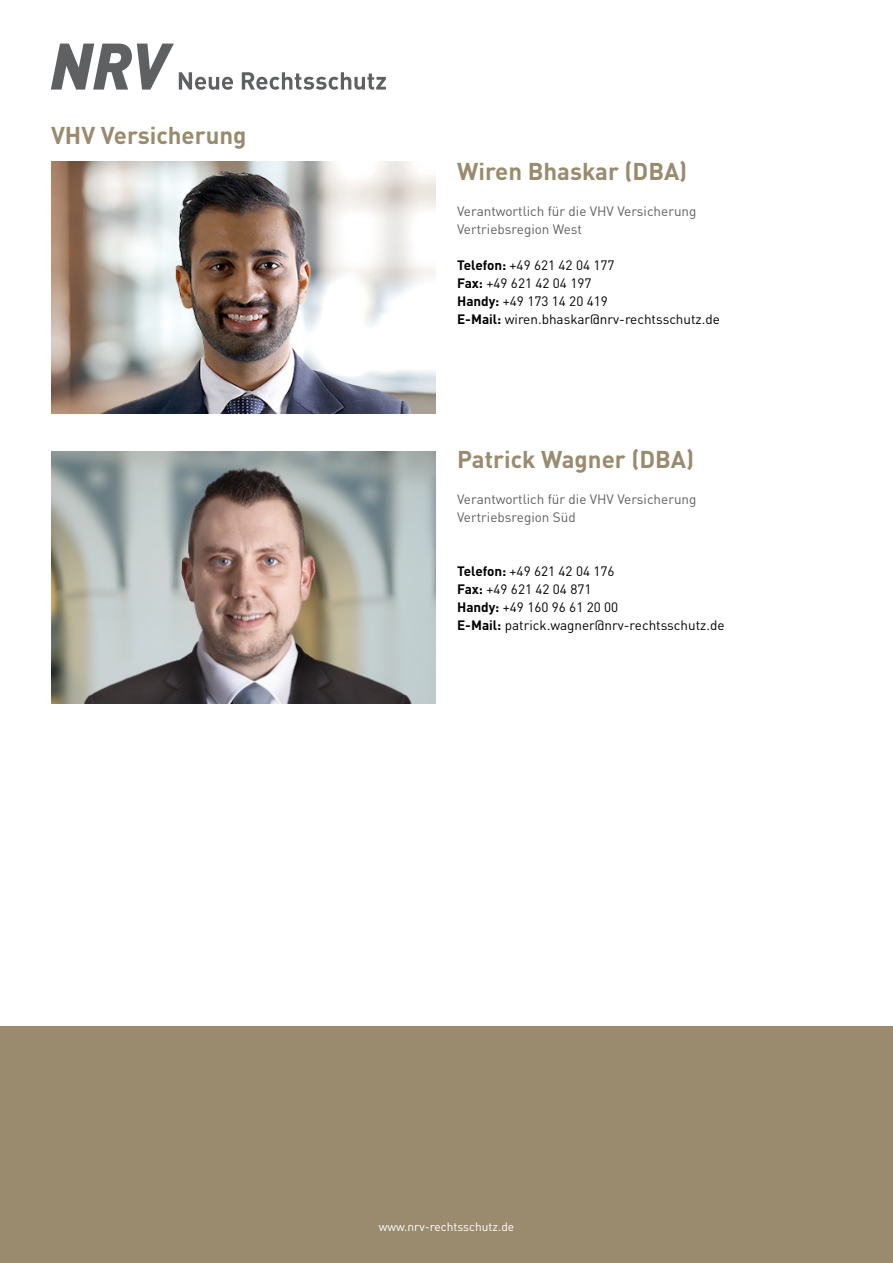
<style>
.page{position:relative;width:893px;height:1263px;background:#fff}
.page>*{position:absolute;margin:0;border:0;box-sizing:border-box;transform-origin:0 0}
.t1{font:700 24px "DINOT";color:#9a8b6e}
.t2{font:13.5px/18px "DINOT";color:#000}
.t3{font:13.5px/18px "DINOT";color:#5f6062}
.t4{font:12px "DINOT";color:#fff}
.s1{font-weight:700}
</style>
<div class="page">
<div style="left:0;top:1026px;width:893px;height:237px;background:#9a8b6e"></div>
<svg style="left:51px;top:44px;width:335px;height:46px"></svg>
<img style="left:51px;top:161px;width:385px;height:252px">
<img style="left:51px;top:451px;width:385px;height:252px">
<h1 class="t1" style="left:51px;top:120px;width:197px">VHV Versicherung</h1>
<h1 class="t1" style="left:457px;top:156px;width:232px">Wiren Bhaskar (DBA)</h1>
<p class="t3" style="left:457px;top:202px;width:241px">Verantwortlich für die VHV Versicherung<br>Vertriebsregion West</p>
<p class="t2" style="left:457px;top:256px;width:264px"><span class="s1">Telefon:</span> +49 621 42 04 177<br><span class="s1">Fax:</span> +49 621 42 04 197<br><span class="s1">Handy:</span> +49 173 14 20 419<br><span class="s1">E-Mail:</span> wiren.bhaskar@nrv-rechtsschutz.de</p>
<h1 class="t1" style="left:457px;top:444px;width:239px">Patrick Wagner (DBA)</h1>
<p class="t3" style="left:457px;top:490px;width:241px">Verantwortlich für die VHV Versicherung<br>Vertriebsregion Süd</p>
<p class="t2" style="left:457px;top:562px;width:269px"><span class="s1">Telefon:</span> +49 621 42 04 176<br><span class="s1">Fax:</span> +49 621 42 04 871<br><span class="s1">Handy:</span> +49 160 96 61 20 00<br><span class="s1">E-Mail:</span> patrick.wagner@nrv-rechtsschutz.de</p>
<p class="t4" style="left:379px;top:1219px;width:137px">www.nrv-rechtsschutz.de</p>
</div>
